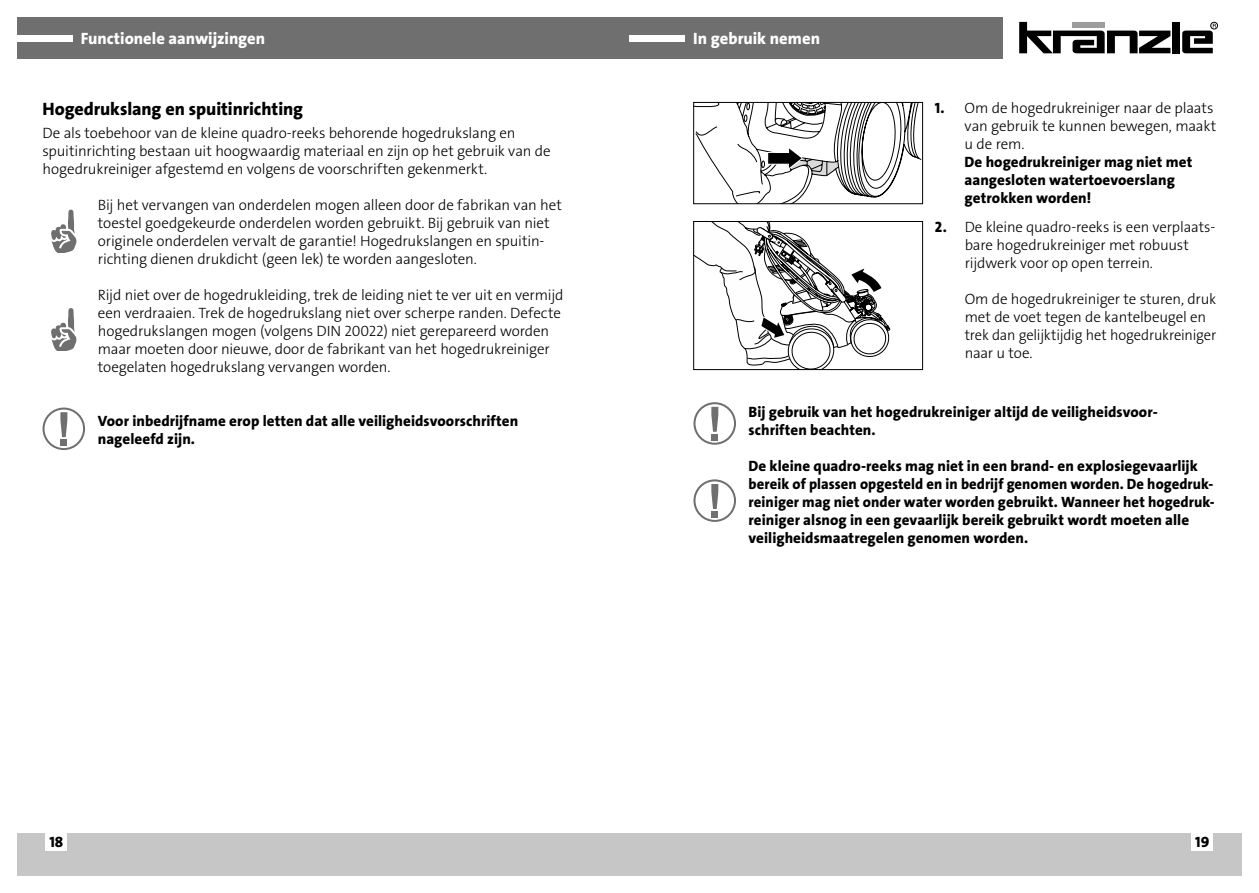
<style>
.page{position:relative;width:1259px;height:893px;background:#fff}
.page>*{position:absolute;margin:0;border:0;box-sizing:border-box;transform-origin:0 0}
.t1{font:18px "The Sans LP8 Ex Bld";letter-spacing:-.005em;color:#000}
.t2{font:16.5px "The Sans LP8 Ex Bld";color:#fff}
.t3{font:15px/18px "The Sans LP3 Lig";letter-spacing:-.01em;color:#000}
.t4{font:15px/18px "The Sans LP8 Ex Bld";letter-spacing:.005em;color:#000}
.s1{font-family:"The Sans LP8 Ex Bld"}
</style>
<div class="page">
<div style="left:629px;top:833px;width:613px;height:43px;background:#c6c6c6"></div>
<div style="left:17px;top:833px;width:612px;height:43px;background:#c6c6c6"></div>
<div style="left:1191px;top:833px;width:22px;height:18px;background:#fff"></div>
<div style="left:46px;top:833px;width:21px;height:18px;background:#fff"></div>
<div style="left:17px;top:17px;width:985px;height:41px;background:#706f6f"></div>
<div style="left:17px;top:35px;width:55px;height:6px;background:#fff"></div>
<div style="left:629px;top:35px;width:56px;height:6px;background:#fff"></div>
<svg style="left:1019px;top:22px;width:151px;height:31px"></svg>
<div style="left:1172px;top:22px;width:7px;height:31px;background:#000"></div>
<div style="left:1210px;top:22px;width:7px;height:7px;border:1px solid #000;border-radius:50%"></div>
<svg style="left:1182px;top:24px;width:34px;height:29px"></svg>
<svg style="left:43px;top:408px;width:42px;height:42px"></svg>
<div style="left:61px;top:439px;width:6px;height:7px;background:#706f6f"></div>
<svg style="left:51px;top:210px;width:26px;height:42px"></svg>
<svg style="left:51px;top:308px;width:26px;height:43px"></svg>
<svg style="left:695px;top:223px;width:195px;height:145px"></svg>
<div style="left:693px;top:221px;width:230px;height:149px;border:1px solid #000"></div>
<svg style="left:693px;top:479px;width:43px;height:43px"></svg>
<div style="left:711px;top:511px;width:7px;height:6px;background:#706f6f"></div>
<svg style="left:693px;top:402px;width:43px;height:43px"></svg>
<div style="left:711px;top:434px;width:7px;height:6px;background:#706f6f"></div>
<svg style="left:695px;top:104px;width:226px;height:98px"></svg>
<div style="left:693px;top:102px;width:230px;height:102px;border:1px solid #000"></div>
<p class="t2" style="left:81px;top:28px;width:186px">Functionele aanwijzingen</p>
<p class="t2" style="left:693px;top:28px;width:128px">In gebruik nemen</p>
<p class="t1" style="left:43px;top:98px;width:262px">Hogedrukslang en spuitinrichting</p>
<p class="t3" style="left:43px;top:124px;width:510px">De als toebehoor van de kleine quadro-reeks behorende hogedrukslang en spuitinrichting bestaan uit hoogwaardig materiaal en zijn op het gebruik van de hogedrukreiniger afgestemd en volgens de voorschriften gekenmerkt.</p>
<p class="t3" style="left:98px;top:196px;width:465px">Bij het vervangen van onderdelen mogen alleen door de fabrikan van het toestel goedgekeurde onderdelen worden gebruikt. Bij gebruik van niet originele onderdelen vervalt de garantie! Hogedrukslangen en spuitin&shy;richting dienen drukdicht (geen lek) te worden aangesloten.</p>
<p class="t3" style="left:98px;top:286px;width:467px">Rijd niet over de hogedrukleiding, trek de leiding niet te ver uit en vermijd een verdraaien. Trek de hogedrukslang niet over scherpe randen. Defecte hogedrukslangen mogen (volgens DIN 20022) niet gerepareerd worden maar moeten door nieuwe, door de fabrikant van het hogedrukreiniger toegelaten hogedrukslang vervangen worden.</p>
<p class="t4" style="left:98px;top:412px;width:422px">Voor inbedrijfname erop letten dat alle veiligheidsvoorschriften nageleefd zijn.</p>
<p class="t4" style="left:748px;top:403px;width:411px">Bij gebruik van het hogedrukreiniger altijd de veiligheidsvoor&shy;schriften beachten.</p>
<p class="t4" style="left:748px;top:457px;width:468px">De kleine quadro-reeks mag niet in een brand- en explosiegevaarlijk bereik of plassen opgesteld en in bedrijf genomen worden. De hogedruk&shy;reiniger mag niet onder water worden gebruikt. Wanneer het hogedruk&shy;reiniger alsnog in een gevaarlijk bereik gebruikt wordt moeten alle veiligheidsmaatregelen genomen worden.</p>
<p class="t3" style="left:964px;top:99px;width:253px;text-indent:-30px"><span class="s1">1.</span> Om de hogedrukreiniger naar de plaats van gebruik te kunnen bewegen, maakt u de rem.</p>
<p class="t4" style="left:964px;top:153px;width:229px">De hogedrukreiniger mag niet met aangesloten watertoevoerslang getrokken worden!</p>
<p class="t3" style="left:964px;top:218px;width:252px;text-indent:-30px"><span class="s1">2.</span> De kleine quadro-reeks is een verplaats&shy;bare hogedrukreiniger met robuust rijdwerk voor op open terrein.</p>
<p class="t3" style="left:964px;top:290px;width:253px">Om de hogedrukreiniger te sturen, druk met de voet tegen de kantelbeugel en trek dan gelijktijdig het hogedrukreiniger naar u toe.</p>
<p class="t4" style="left:49px;top:833px;width:15px">18</p>
<p class="t4" style="left:1195px;top:833px;width:16px">19</p>
</div>
